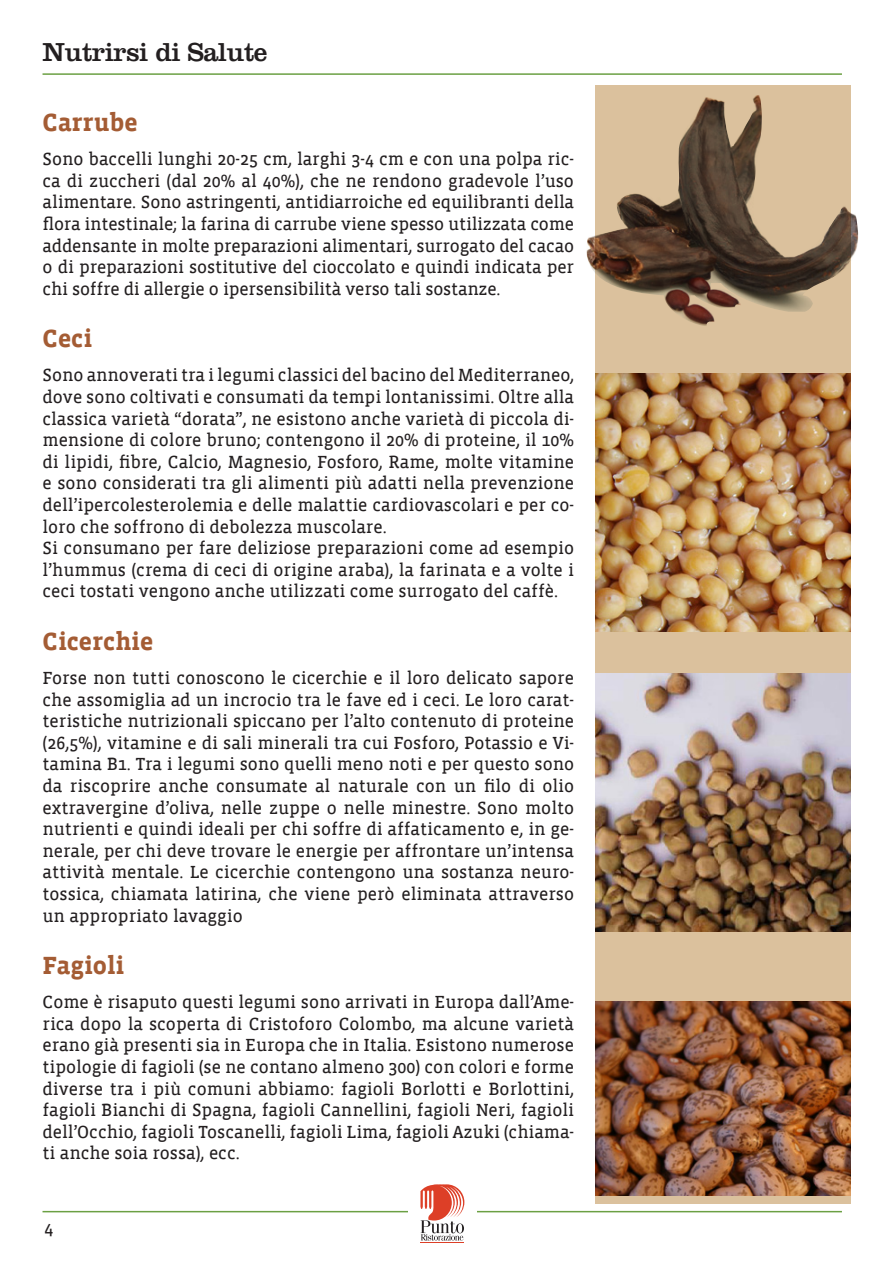
<style>
.page{position:relative;width:893px;height:1263px;background:#fff}
.page>*{position:absolute;margin:0;border:0;box-sizing:border-box;transform-origin:0 0}
.t1{font:27px "Clarendon";letter-spacing:-.02em;color:#231f20}
.Domande{font:700 25.5px "Vista Slab";color:#a45c34}
.t2{font:18px/21.6px "Vista Slab Reg";color:#231f20;text-align:justify}
</style>
<div class="page">
<hr style="left:43px;top:1211px;width:799px;height:1px;background:#6ba043">
<hr style="left:43px;top:73px;width:799px;height:2px;background:#6ba043">
<div style="left:408px;top:1182px;width:68px;height:60px;background:#fff"></div>
<hr style="left:421px;top:1242px;width:43px;height:1px;background:#dd3f27">
<svg style="left:420px;top:1184px;width:44px;height:56px"></svg>
<div style="left:595px;top:85px;width:255px;height:1118px;background:#dbc19d"></div>
<img style="left:586px;top:95px;width:273px;height:231px">
<img style="left:595px;top:374px;width:255px;height:258px">
<img style="left:595px;top:673px;width:255px;height:258px">
<img style="left:595px;top:1001px;width:255px;height:195px">
<h1 class="t1" style="left:43px;top:36px;width:226px">Nutrirsi di Salute</h1>
<p class="Domande" style="left:43px;top:109px;width:97px">Carrube</p>
<p class="t2" style="left:43px;top:149px;width:533px">Sono baccelli lunghi 20-25 cm, larghi 3-4 cm e con una polpa ric&shy;ca di zuccheri (dal 20% al 40%), che ne rendono gradevole l’uso alimentare. Sono astringenti, antidiarroiche ed equilibranti della flora intestinale; la farina di carrube viene spesso utilizzata come addensante in molte preparazioni alimentari, surrogato del cacao o di preparazioni sostitutive del cioccolato e quindi indicata per chi soffre di allergie o ipersensibilità verso tali sostanze.</p>
<p class="Domande" style="left:43px;top:325px;width:51px">Ceci</p>
<p class="t2" style="left:43px;top:365px;width:533px">Sono annoverati tra i legumi classici del bacino del Mediterraneo, dove sono coltivati e consumati da tempi lontanissimi. Oltre alla classica varietà “dorata”, ne esistono anche varietà di piccola di&shy;mensione di colore bruno; contengono il 20% di proteine, il 10% di lipidi, fibre, Calcio, Magnesio, Fosforo, Rame, molte vitamine e sono considerati tra gli alimenti più adatti nella prevenzione dell’ipercolesterolemia e delle malattie cardiovascolari e per co&shy;loro che soffrono di debolezza muscolare.</p>
<p class="t2" style="left:43px;top:538px;width:533px">Si consumano per fare deliziose preparazioni come ad esempio l’hummus (crema di ceci di origine araba), la farinata e a volte i ceci tostati vengono anche utilizzati come surrogato del caffè.</p>
<p class="Domande" style="left:43px;top:628px;width:112px">Cicerchie</p>
<p class="t2" style="left:43px;top:668px;width:533px">Forse non tutti conoscono le cicerchie e il loro delicato sapore che assomiglia ad un incrocio tra le fave ed i ceci. Le loro carat&shy;teristiche nutrizionali spiccano per l’alto contenuto di proteine (26,5%), vitamine e di sali minerali tra cui Fosforo, Potassio e Vi&shy;tamina B1. Tra i legumi sono quelli meno noti e per questo sono da riscoprire anche consumate al naturale con un filo di olio extravergine d’oliva, nelle zuppe o nelle minestre. Sono molto nutrienti e quindi ideali per chi soffre di affaticamento e, in ge&shy;nerale, per chi deve trovare le energie per affrontare un’intensa attività mentale. Le cicerchie contengono una sostanza neuro&shy;tossica, chiamata latirina, che viene però eliminata attraverso un appropriato lavaggio</p>
<p class="Domande" style="left:43px;top:952px;width:83px">Fagioli</p>
<p class="t2" style="left:43px;top:992px;width:533px">Come è risaputo questi legumi sono arrivati in Europa dall’Ame&shy;rica dopo la scoperta di Cristoforo Colombo, ma alcune varietà erano già presenti sia in Europa che in Italia. Esistono numerose tipologie di fagioli (se ne contano almeno 300) con colori e forme diverse tra i più comuni abbiamo: fagioli Borlotti e Borlottini, fagioli Bianchi di Spagna, fagioli Cannellini, fagioli Neri, fagioli dell’Occhio, fagioli Toscanelli, fagioli Lima, fagioli Azuki (chiama&shy;ti anche soia rossa), ecc.</p>
<p class="t2" style="left:45px;top:1218px;width:11px">4</p>
</div>
